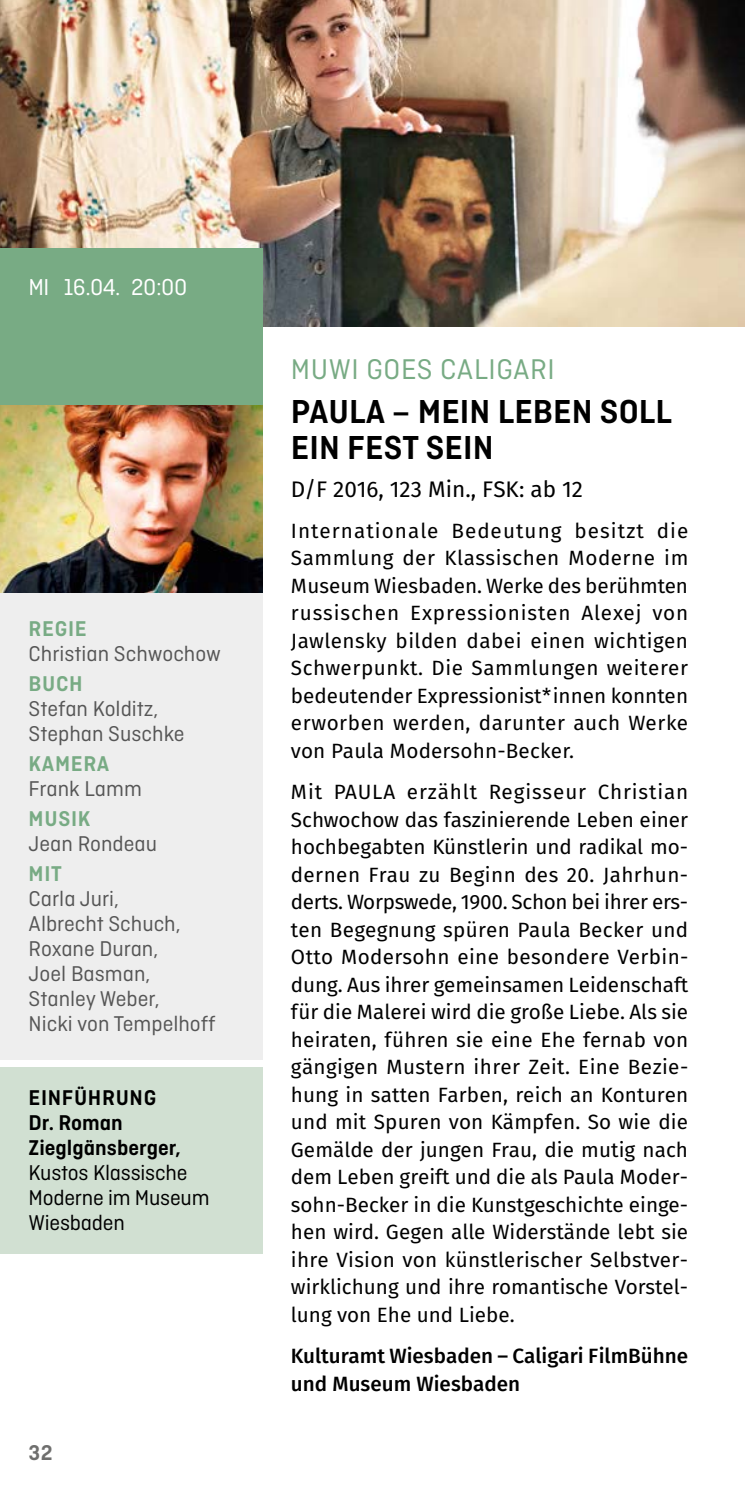
<style>
.page{position:relative;width:745px;height:1489px;background:#fff}
.page>*{position:absolute;margin:0;border:0;box-sizing:border-box;transform-origin:0 0}
.t1{font:600 35px/36.2px "Ciutadella";letter-spacing:.005em;color:#000}
.t2{font:30px "Ciutadella";letter-spacing:.02em;color:#78ab84}
.t3{font:24.25px "Ciutadella";letter-spacing:-.02em;color:#fff}
.t4{font:22.5px/25px "Ciutadella";color:#565656}
.t5{font:22.5px/25px "Ciutadella";letter-spacing:-.01em;color:#000}
.t6{font:600 22.5px/25px "Ciutadella";color:#000}
.t7{font:22.5px "Fira Sans";color:#000}
.t8{font:600 22.5px "Ciutadella";letter-spacing:.03em;color:#78ab84}
.t9{font:600 22.5px "Ciutadella";color:#6f6f6e}
.t10{font:20.5px/27.5px "Fira Sans";color:#000;text-align:justify}
.t11{font:500 20.5px/27.5px "Fira Sans";color:#000}
</style>
<div class="page">
<img style="left:0;top:0;width:744px;height:326px">
<div style="left:0;top:248px;width:262px;height:170px;background:#78ab84"></div>
<div style="left:0;top:591px;width:262px;height:468px;background:#eee"></div>
<img style="left:0;top:405px;width:262px;height:188px">
<div style="left:0;top:1066px;width:262px;height:187px;background:#d1e0d2"></div>
<p class="t3" style="left:28px;top:273px;width:160px">MI 16.04. 20:00</p>
<p class="t8" style="left:29px;top:616px;width:59px">REGIE</p>
<p class="t4" style="left:29px;top:641px;width:194px">Christian Schwochow</p>
<p class="t8" style="left:29px;top:671px;width:56px">BUCH</p>
<p class="t4" style="left:29px;top:696px;width:157px">Stefan Kolditz,<br>Stephan Suschke</p>
<p class="t8" style="left:29px;top:751px;width:82px">KAMERA</p>
<p class="t4" style="left:29px;top:776px;width:115px">Frank Lamm</p>
<p class="t8" style="left:29px;top:806px;width:63px">MUSIK</p>
<p class="t4" style="left:29px;top:831px;width:130px">Jean Rondeau</p>
<p class="t8" style="left:29px;top:861px;width:35px">MIT</p>
<p class="t4" style="left:29px;top:886px;width:188px">Carla Juri,<br>Albrecht Schuch,<br>Roxane Duran,<br>Joel Basman,<br>Stanley Weber,<br>Nicki von Tempelhoff</p>
<p class="t6" style="left:29px;top:1085px;width:154px">EINFÜHRUNG<br>Dr. Roman<br>Zieglgänsberger,</p>
<p class="t5" style="left:29px;top:1160px;width:182px">Kustos Klassische<br>Moderne im Museum<br>Wiesbaden</p>
<p class="t9" style="left:28px;top:1439px;width:26px">32</p>
<h2 class="t2" style="left:291px;top:353px;width:265px">MUWI GOES CALIGARI</h2>
<h1 class="t1" style="left:291px;top:393px;width:382px">PAULA – MEIN LEBEN SOLL<br>EIN FEST SEIN</h1>
<p class="t7" style="left:291px;top:473px;width:293px">D/F 2016, 123 Min., FSK: ab 12</p>
<p class="t10" style="left:291px;top:517px;width:399px">Internationale Bedeutung besitzt die Sammlung der Klassischen Moderne im Museum Wiesbaden. Werke des berühmten russischen Expressionisten Alexej von Jawlensky bilden dabei einen wichtigen Schwerpunkt. Die Sammlungen weiterer bedeutender Expressionist*innen konnten erworben werden, darunter auch Werke von Paula Modersohn-Becker.</p>
<p class="t10" style="left:291px;top:778px;width:399px">Mit PAULA erzählt Regisseur Christian Schwochow das faszinierende Leben einer hochbegabten Künstlerin und radikal mo&shy;dernen Frau zu Beginn des 20. Jahrhun&shy;derts. Worpswede, 1900. Schon bei ihrer ers&shy;ten Begegnung spüren Paula Becker und Otto Modersohn eine besondere Verbin&shy;dung. Aus ihrer gemeinsamen Leidenschaft für die Malerei wird die große Liebe. Als sie heiraten, führen sie eine Ehe fernab von gängigen Mustern ihrer Zeit. Eine Bezie&shy;hung in satten Farben, reich an Konturen und mit Spuren von Kämpfen. So wie die Gemälde der jungen Frau, die mutig nach dem Leben greift und die als Paula Moder&shy;sohn-Becker in die Kunstgeschichte einge&shy;hen wird. Gegen alle Widerstände lebt sie ihre Vision von künstlerischer Selbstver&shy;wirklichung und ihre romantische Vorstel&shy;lung von Ehe und Liebe.</p>
<p class="t11" style="left:291px;top:1340px;width:398px">Kulturamt Wiesbaden – Caligari FilmBühne und Museum Wiesbaden</p>
</div>
